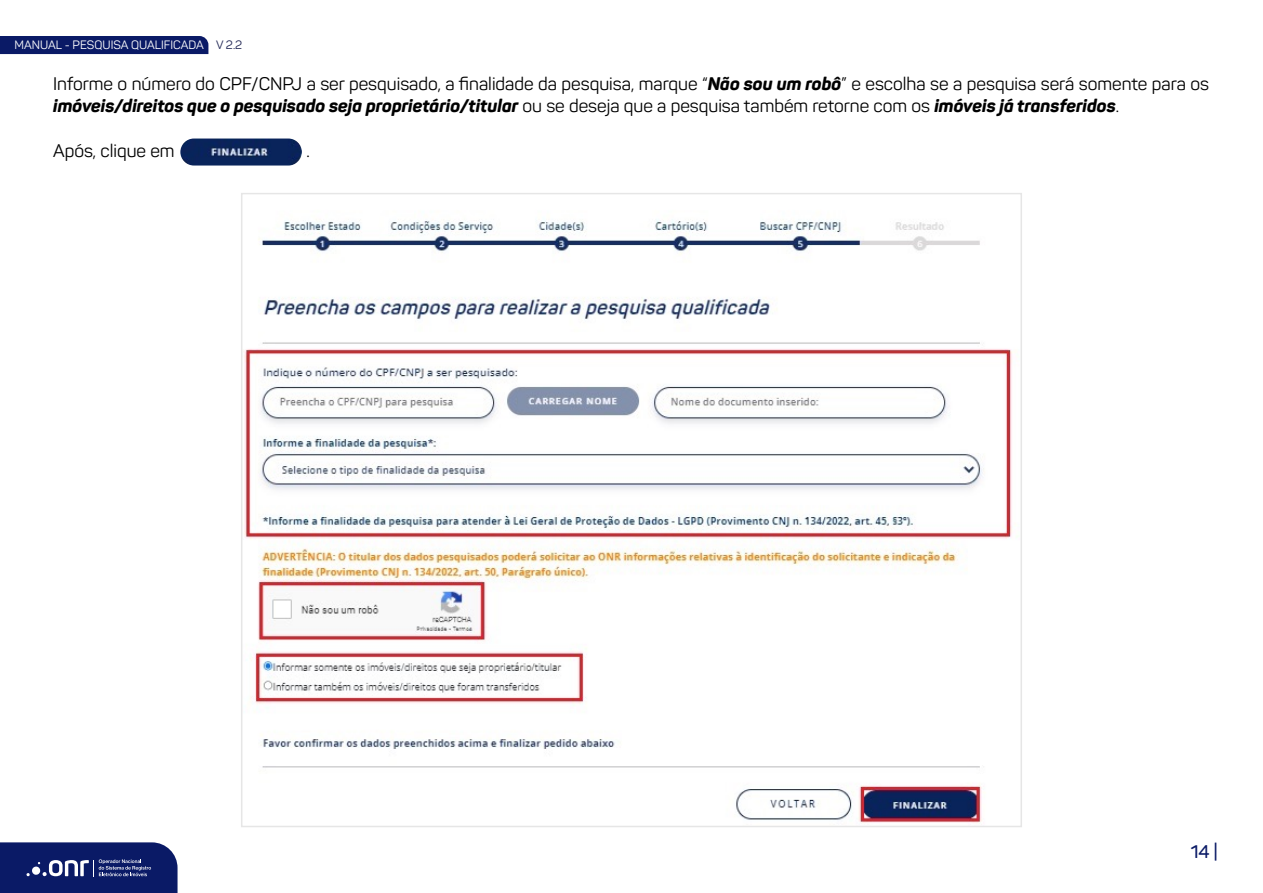
<style>
.page{position:relative;width:1263px;height:893px;background:#fff}
.page>*{position:absolute;margin:0;border:0;box-sizing:border-box;transform-origin:0 0}
.t1{font:18px/22.5px "Panton";color:#000}
.t2{font:600 18px "Panton";color:#0a1a66}
.t3{font:12px "Panton";color:#fff}
.s1{color:#242a57}
.s2{font-weight:800;font-style:italic}
</style>
<div class="page">
<div style="left:0;top:36px;width:208px;height:18px;background:#0a1a66"></div>
<svg style="left:0;top:842px;width:178px;height:51px;background:#1f2d73"></svg>
<img style="left:180px;top:139px;width:122px;height:27px;border-radius:13px">
<img style="left:244px;top:219px;width:774px;height:604px">
<p class="t3" style="left:15px;top:38px;width:229px">MANUAL - PESQUISA QUALIFICADA <span class="s1">V 2.2</span></p>
<p class="t1" style="left:53px;top:72px;width:1157px">Informe o número do CPF/CNPJ a ser pesquisado, a finalidade da pesquisa, marque “<span class="s2">Não sou um robô</span>” e escolha se a pesquisa será somente para os <span class="s2">imóveis/direitos que o pesquisado seja proprietário/titular</span> ou se deseja que a pesquisa também retorne com os <span class="s2">imóveis já transferidos</span>.</p>
<p class="t1" style="left:53px;top:140px;width:123px">Após, clique em</p>
<p class="t1" style="left:306px;top:140px;width:5px">.</p>
<p class="t2" style="left:1191px;top:841px;width:29px">14 |</p>
</div>
